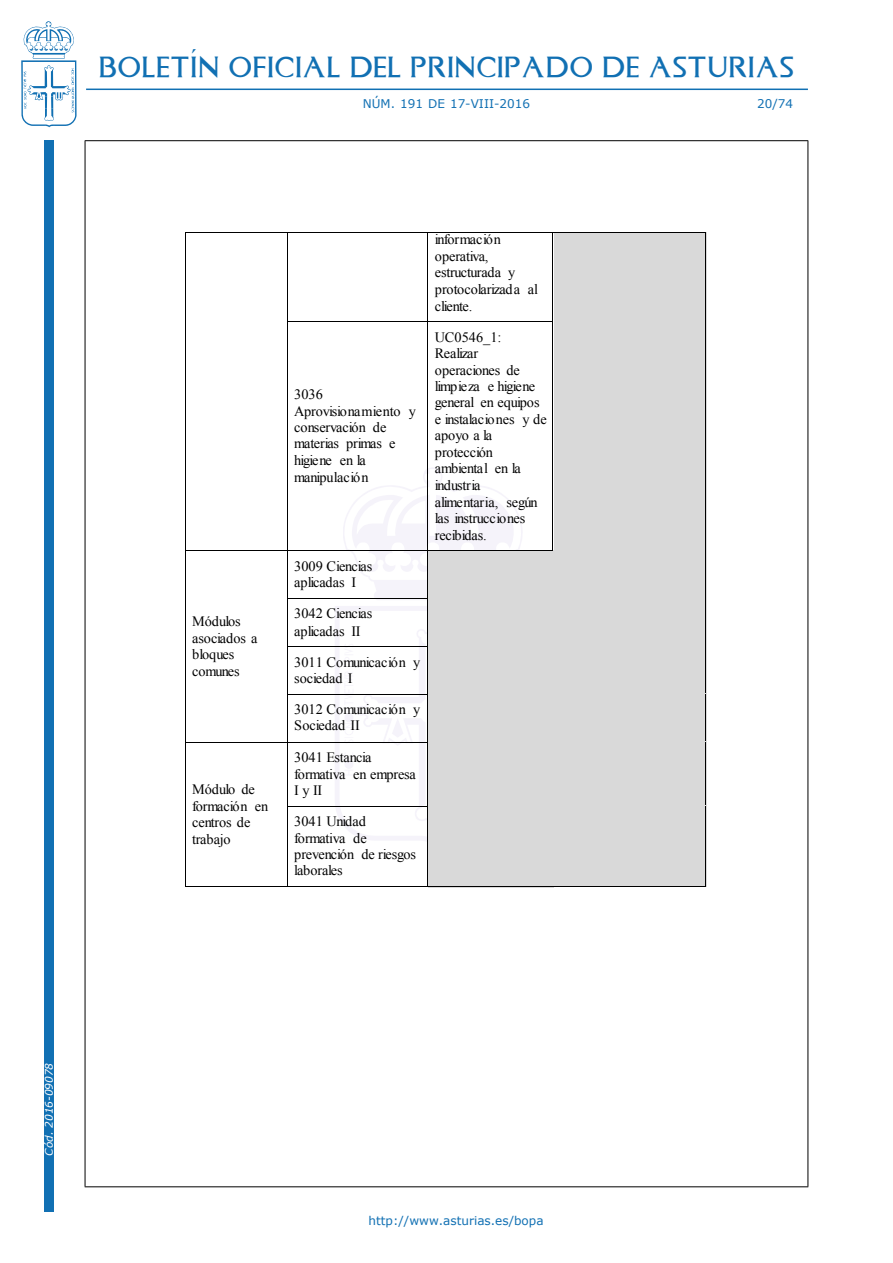
<style>
.page{position:relative;width:893px;height:1263px;background:#fff}
.page>*{position:absolute;margin:0;border:0;box-sizing:border-box;transform-origin:0 0}
.t1{font:24px "Asturica";letter-spacing:.05em;color:#1170b3}
.t2{font:14.25px/16.5px "Times New Roman";letter-spacing:-.005em;color:#000}
.t3{font:12px "Verdana";color:#1170b3}
.t4{font:italic 10.5px "Verdana";color:#fff}
</style>
<div class="page">
<div style="left:44px;top:140px;width:10px;height:1072px;background:#1170b3"></div>
<svg style="left:21px;top:21px;width:56px;height:106px"></svg>
<hr style="left:86px;top:89px;width:722px;height:1px;background:#1170b3">
<hr style="left:85px;top:140px;width:723px;height:1px;background:#000">
<hr style="left:85px;top:1186px;width:723px;height:1px;background:#000">
<hr style="left:85px;top:141px;width:1px;height:1045px;background:#000">
<hr style="left:807px;top:141px;width:1px;height:1045px;background:#000">
<svg style="left:335px;top:468px;width:187px;height:377px"></svg>
<div style="left:554px;top:232px;width:152px;height:89px;background:#d9d9d9"></div>
<hr style="left:186px;top:232px;width:101px;height:1px;background:#000">
<hr style="left:288px;top:232px;width:139px;height:1px;background:#000">
<hr style="left:428px;top:232px;width:124px;height:1px;background:#000">
<hr style="left:553px;top:232px;width:152px;height:1px;background:#000">
<hr style="left:185px;top:233px;width:1px;height:88px;background:#000">
<hr style="left:287px;top:233px;width:1px;height:88px;background:#000">
<hr style="left:427px;top:233px;width:1px;height:88px;background:#000">
<hr style="left:552px;top:233px;width:1px;height:88px;background:#000">
<hr style="left:705px;top:233px;width:1px;height:88px;background:#000">
<div style="left:554px;top:321px;width:152px;height:229px;background:#d9d9d9"></div>
<hr style="left:288px;top:321px;width:139px;height:1px;background:#000">
<hr style="left:428px;top:321px;width:124px;height:1px;background:#000">
<hr style="left:185px;top:322px;width:1px;height:228px;background:#000">
<hr style="left:287px;top:322px;width:1px;height:228px;background:#000">
<hr style="left:427px;top:322px;width:1px;height:228px;background:#000">
<hr style="left:552px;top:322px;width:1px;height:228px;background:#000">
<hr style="left:705px;top:322px;width:1px;height:228px;background:#000">
<div style="left:429px;top:551px;width:125px;height:152px;background:#d9d9d9"></div>
<div style="left:429px;top:703px;width:6px;height:31px;background:#d9d9d9"></div>
<div style="left:547px;top:703px;width:7px;height:31px;background:#d9d9d9"></div>
<div style="left:429px;top:734px;width:125px;height:153px;background:#d9d9d9"></div>
<div style="left:435px;top:703px;width:112px;height:31px;background:#d9d9d9"></div>
<div style="left:554px;top:550px;width:152px;height:48px;background:#d9d9d9"></div>
<hr style="left:186px;top:550px;width:101px;height:1px;background:#000">
<hr style="left:288px;top:550px;width:139px;height:1px;background:#000">
<hr style="left:428px;top:550px;width:124px;height:1px;background:#000">
<hr style="left:185px;top:551px;width:1px;height:47px;background:#000">
<hr style="left:287px;top:551px;width:1px;height:47px;background:#000">
<hr style="left:427px;top:551px;width:1px;height:47px;background:#000">
<hr style="left:705px;top:551px;width:1px;height:47px;background:#000">
<div style="left:554px;top:598px;width:152px;height:48px;background:#d9d9d9"></div>
<hr style="left:288px;top:598px;width:139px;height:1px;background:#000">
<hr style="left:185px;top:599px;width:1px;height:47px;background:#000">
<hr style="left:287px;top:599px;width:1px;height:47px;background:#000">
<hr style="left:427px;top:599px;width:1px;height:47px;background:#000">
<hr style="left:705px;top:599px;width:1px;height:47px;background:#000">
<div style="left:554px;top:646px;width:152px;height:48px;background:#d9d9d9"></div>
<hr style="left:288px;top:646px;width:139px;height:1px;background:#000">
<hr style="left:185px;top:647px;width:1px;height:47px;background:#000">
<hr style="left:287px;top:647px;width:1px;height:47px;background:#000">
<hr style="left:427px;top:647px;width:1px;height:47px;background:#000">
<hr style="left:705px;top:647px;width:1px;height:47px;background:#000">
<div style="left:554px;top:694px;width:152px;height:48px;background:#d9d9d9"></div>
<hr style="left:288px;top:694px;width:139px;height:1px;background:#000">
<hr style="left:185px;top:694px;width:1px;height:48px;background:#000">
<hr style="left:287px;top:694px;width:1px;height:48px;background:#000">
<hr style="left:427px;top:694px;width:1px;height:48px;background:#000">
<hr style="left:705px;top:694px;width:1px;height:48px;background:#000">
<div style="left:554px;top:741px;width:152px;height:65px;background:#d9d9d9"></div>
<hr style="left:186px;top:742px;width:101px;height:1px;background:#000">
<hr style="left:288px;top:742px;width:139px;height:1px;background:#000">
<hr style="left:185px;top:743px;width:1px;height:63px;background:#000">
<hr style="left:287px;top:743px;width:1px;height:63px;background:#000">
<hr style="left:427px;top:743px;width:1px;height:63px;background:#000">
<hr style="left:705px;top:743px;width:1px;height:63px;background:#000">
<div style="left:554px;top:805px;width:152px;height:82px;background:#d9d9d9"></div>
<hr style="left:288px;top:806px;width:139px;height:1px;background:#000">
<hr style="left:185px;top:807px;width:1px;height:79px;background:#000">
<hr style="left:186px;top:886px;width:101px;height:1px;background:#000">
<hr style="left:287px;top:807px;width:1px;height:79px;background:#000">
<hr style="left:288px;top:886px;width:139px;height:1px;background:#000">
<hr style="left:427px;top:807px;width:1px;height:79px;background:#000">
<hr style="left:428px;top:886px;width:125px;height:1px;background:#000">
<hr style="left:554px;top:886px;width:151px;height:1px;background:#000">
<hr style="left:705px;top:807px;width:1px;height:79px;background:#000">
<h1 class="t1" style="left:99px;top:49px;width:696px">BOLETÍN OFICIAL DEL PRINCIPADO DE ASTURIAS</h1>
<p class="t3" style="left:363px;top:96px;width:169px">núm. 191 de 17-viii-2016</p>
<p class="t3" style="left:757px;top:96px;width:37px">20/74</p>
<p class="t2" style="left:192px;top:612px;width:67px">Módulos asociados a bloques comunes</p>
<p class="t2" style="left:192px;top:781px;width:77px">Módulo de formación en centros de trabajo</p>
<p class="t2" style="left:294px;top:386px;width:123px">3036<br>Aprovisionamiento y conservación de materias primas e higiene en la manipulación</p>
<p class="t2" style="left:294px;top:558px;width:79px;line-height:16px">3009 Ciencias aplicadas I</p>
<p class="t2" style="left:294px;top:605px;width:79px;line-height:17px">3042 Ciencias aplicadas II</p>
<p class="t2" style="left:294px;top:654px;width:128px;line-height:16px">3011 Comunicación y sociedad I</p>
<p class="t2" style="left:294px;top:701px;width:128px;line-height:16px">3012 Comunicación y<br>Sociedad II</p>
<p class="t2" style="left:294px;top:748px;width:123px">3041 Estancia formativa en empresa<br>I y II</p>
<p class="t2" style="left:294px;top:813px;width:123px">3041 Unidad formativa de prevención de riesgos laborales</p>
<p class="t2" style="left:435px;top:231px;width:105px">información operativa, estructurada y protocolarizada al cliente.</p>
<p class="t2" style="left:435px;top:329px;width:113px">UC0546_1:<br>Realizar operaciones de limpieza e higiene general en equipos e instalaciones y de apoyo a la protección ambiental en la industria alimentaria, según las instrucciones recibidas.</p>
<p class="t4" style="left:42px;top:1155px;width:94px;rotate:-90deg">Cód. 2016-09078</p>
<p class="t3" style="left:369px;top:1213px;width:177px">http://www.asturias.es/bopa</p>
</div>
